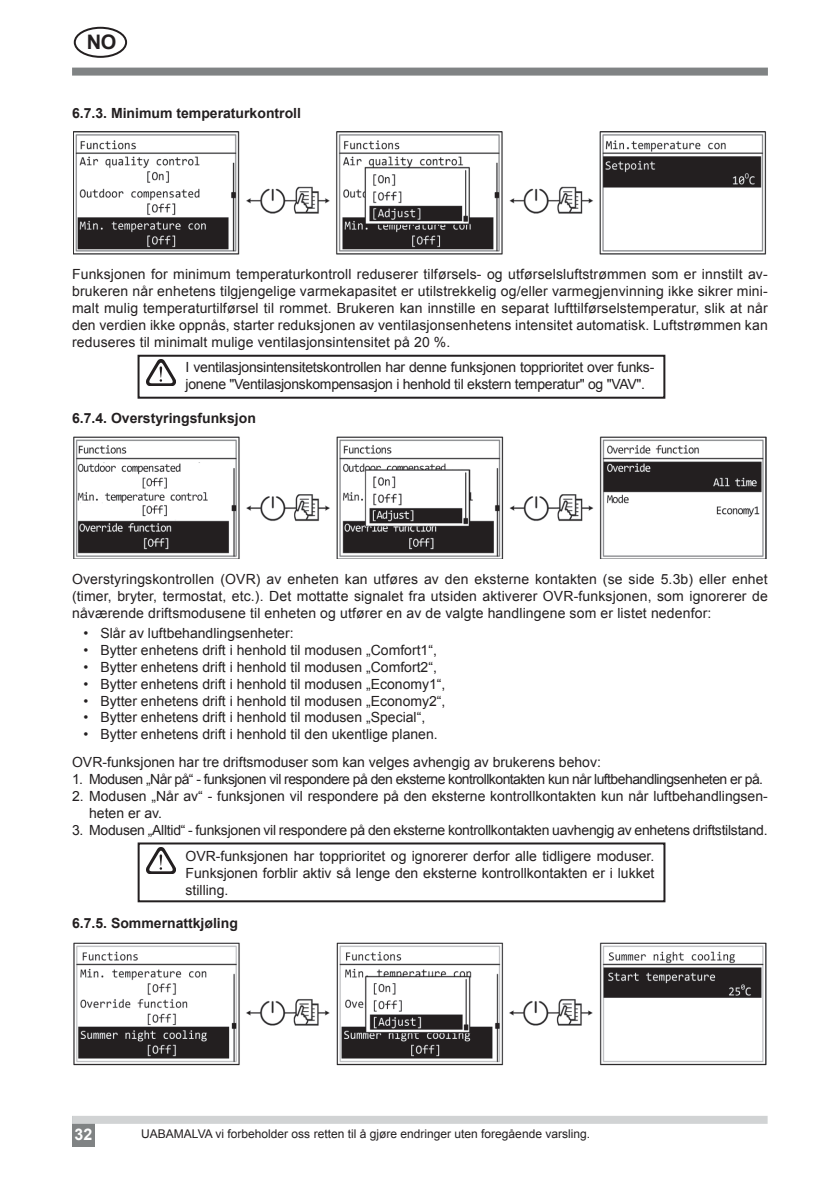
<style>
.page{position:relative;width:840px;height:1191px;background:#fff}
.page>*{position:absolute;margin:0;border:0;box-sizing:border-box;transform-origin:0 0}
.t1{font:700 20px "Arial";color:#231f20}
.t2{font:700 16px "Arial";color:#fff}
.t3{font:14px/16.8px "Arial";color:#231f20}
.t4{font:14px/16.8px "Arial";letter-spacing:-.02em;color:#231f20}
.t5{font:14px "Arial";letter-spacing:-.04em;color:#231f20}
.t6{font:700 14px "Arial";color:#231f20}
.t7{font:12px "Arial";color:#231f20}
</style>
<div class="page">
<div style="left:74px;top:27px;width:53px;height:31px;border:2px solid #231f20;border-radius:50%"></div>
<div style="left:72px;top:1116px;width:23px;height:31px;background:#808384"></div>
<div style="left:72px;top:1115px;width:695px;height:8px;background:#d1d3d4"></div>
<div style="left:72px;top:68px;width:695px;height:8px;background:#808384"></div>
<img style="left:74px;top:132px;width:691px;height:122px">
<img style="left:74px;top:437px;width:691px;height:121px">
<img style="left:74px;top:942px;width:691px;height:123px">
<div style="left:137px;top:355px;width:528px;height:44px;border:2px solid #231f20"></div>
<img style="left:147px;top:360px;width:28px;height:26px">
<div style="left:137px;top:842px;width:528px;height:60px;border:2px solid #231f20"></div>
<img style="left:147px;top:847px;width:29px;height:26px">
<h1 class="t1" style="left:87px;top:29px;width:31px">NO</h1>
<p class="t6" style="left:72px;top:103px;width:230px">6.7.3. Minimum temperaturkontroll</p>
<p class="t3" style="left:72px;top:266px;width:696px;text-align:justify">Funksjonen for minimum temperaturkontroll reduserer tilførsels- og utførselsluftstrømmen som er innstilt av&shy;brukeren når enhetens tilgjengelige varmekapasitet er utilstrekkelig og/eller varmegjenvinning ikke sikrer mini&shy;malt mulig temperaturtilførsel til rommet. Brukeren kan innstille en separat lufttilførselstemperatur, slik at når den verdien ikke oppnås, starter reduksjonen av ventilasjonsenhetens intensitet automatisk. Luftstrømmen kan reduseres til minimalt mulige ventilasjonsintensitet på 20 %.</p>
<p class="t4" style="left:185px;top:359px;width:470px">I ventilasjonsintensitetskontrollen har denne funksjonen topprioritet over funks&shy;jonene "Ventilasjonskompensasjon i henhold til ekstern temperatur" og "VAV".</p>
<p class="t6" style="left:72px;top:408px;width:185px">6.7.4. Overstyringsfunksjon</p>
<p class="t3" style="left:72px;top:571px;width:697px;text-align:justify">Overstyringskontrollen (OVR) av enheten kan utføres av den eksterne kontakten (se side 5.3b) eller enhet (timer, bryter, termostat, etc.). Det mottatte signalet fra utsiden aktiverer OVR-funksjonen, som ignorerer de nåværende driftsmodusene til enheten og utfører en av de valgte handlingene som er listet nedenfor:</p>
<p class="t3" style="left:83px;top:625px;width:211px">• Slår av luftbehandlingsenheter:</p>
<p class="t3" style="left:83px;top:642px;width:355px">• Bytter enhetens drift i henhold til modusen „Comfort1“,</p>
<p class="t3" style="left:83px;top:659px;width:355px">• Bytter enhetens drift i henhold til modusen „Comfort2“,</p>
<p class="t3" style="left:83px;top:675px;width:363px">• Bytter enhetens drift i henhold til modusen „Economy1“,</p>
<p class="t3" style="left:83px;top:692px;width:363px">• Bytter enhetens drift i henhold til modusen „Economy2“,</p>
<p class="t3" style="left:83px;top:709px;width:343px">• Bytter enhetens drift i henhold til modusen „Special“,</p>
<p class="t3" style="left:72px;top:720px;width:530px;line-height:28.2px;text-indent:11px">• Bytter enhetens drift i henhold til den ukentlige planen.<br>OVR-funksjonen har tre driftsmoduser som kan velges avhengig av brukerens behov:</p>
<p class="t5" style="left:72px;top:770px;width:692px">1. Modusen „Når på“ - funksjonen vil respondere på den eksterne kontrollkontakten kun når luftbehandlingsenheten er på.</p>
<p class="t3" style="left:89px;top:788px;width:680px;text-indent:-17px">2. Modusen „Når av“ - funksjonen vil respondere på den eksterne kontrollkontakten kun når luftbehandlingsen&shy;heten er av.</p>
<p class="t4" style="left:72px;top:816px;width:696px;line-height:26.4px;text-align:center">3. Modusen „Alltid“ - funksjonen vil respondere på den eksterne kontrollkontakten uavhengig av enhetens driftstilstand.<br>OVR-funksjonen har topprioritet og ignorerer derfor alle tidligere moduser.</p>
<p class="t3" style="left:185px;top:864px;width:470px">Funksjonen forblir aktiv så lenge den eksterne kontrollkontakten er i lukket stilling.</p>
<p class="t6" style="left:72px;top:914px;width:167px">6.7.5. Sommernattkjøling</p>
<p class="t2" style="left:74px;top:1124px;width:19px">32</p>
<p class="t7" style="left:141px;top:1126px;width:450px">UABAMALVA vi forbeholder oss retten til å gjøre endringer uten foregående varsling.</p>
</div>
